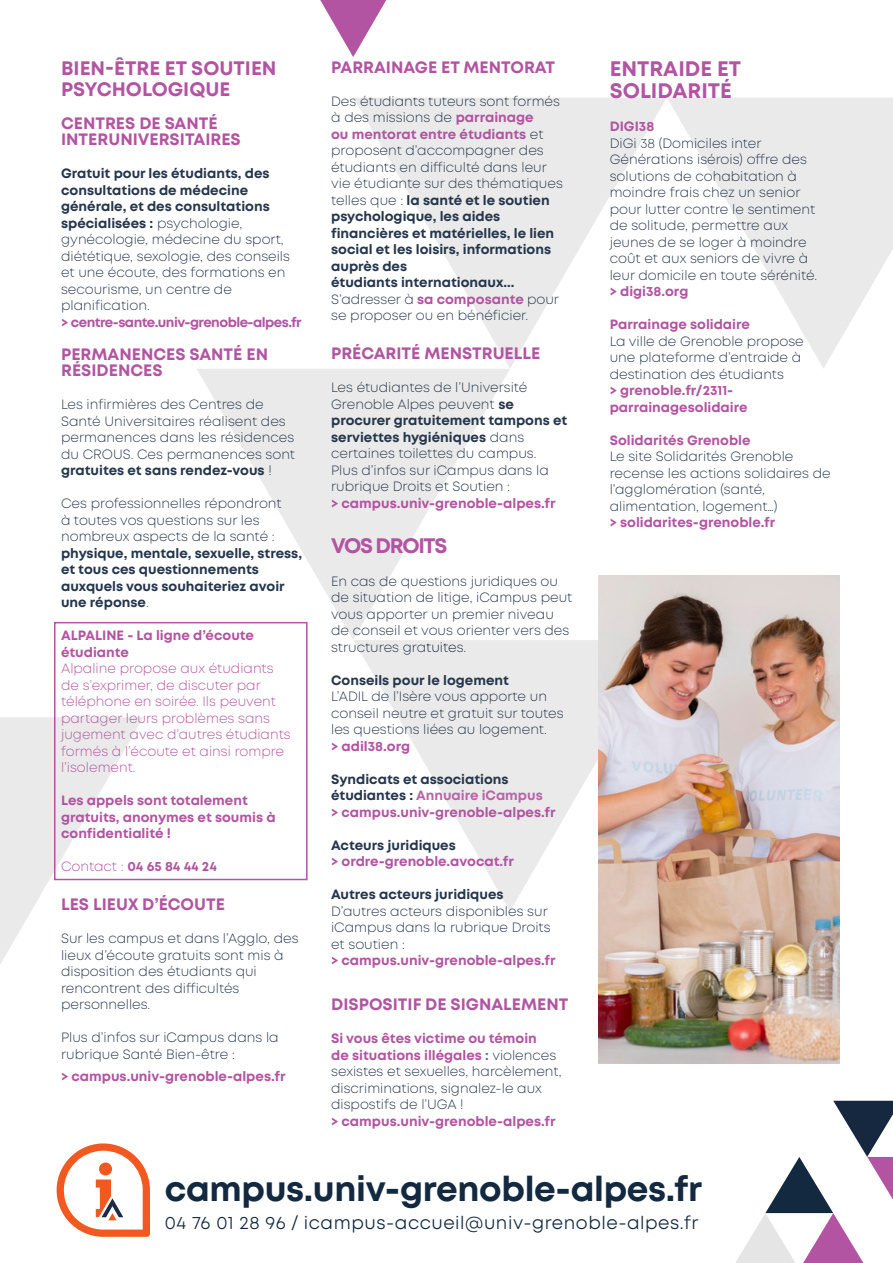
<style>
.page{position:relative;width:893px;height:1263px;background:#fff}
.page>*{position:absolute;margin:0;border:0;box-sizing:border-box;transform-origin:0 0}
._1-Intro{font:700 34.5px "Mont";letter-spacing:-.01em;color:#132940}
.t1{font:700 21px/22.5px "Mont";color:#b254a1}
.t2{font:700 21px "Mont";letter-spacing:-.06em;color:#b254a1}
.t3{font:700 19.5px/21px "Mont";color:#b254a1}
._1-Intro-2{font:18px "Mont";letter-spacing:.03em;color:#132940}
.t4{font:700 16.5px/16.5px "Mont";color:#b254a1}
.t5{font:300 13.5px/16.5px "Mont";color:#25364c}
.t6{font:700 13.5px/16.5px "Mont";color:#25364c}
.t7{font:700 13.5px/16.5px "Mont";color:#b254a1}
.t8{font:300 13.5px/16.5px "Mont";color:#b254a1}
.t9{font:700 13.5px "Mont";letter-spacing:-.04em;color:#b254a1}
.t10{font:700 13.5px "Mont";color:#b965a8}
.s1{font-weight:300}
.s2{font-weight:700}
.s3{font-weight:700;color:#b254a1}
.s4{color:#132940}
.s5{color:#25364c}
.s6{font-weight:700;color:#656ab1}
</style>
<div class="page">
<svg style="left:354px;top:98px;width:312px;height:270px;fill:#ececec"></svg>
<svg style="left:735px;top:1101px;width:158px;height:162px"></svg>
<svg style="left:0;top:717px;width:143px;height:247px"></svg>
<svg style="left:320px;top:0;width:66px;height:57px"></svg>
<svg style="left:197px;top:369px;width:313px;height:271px;fill:#ebeceb"></svg>
<svg style="left:667px;top:98px;width:226px;height:270px;fill:#eaeaea"></svg>
<svg style="left:354px;top:640px;width:244px;height:270px;fill:#eaeaea"></svg>
<svg style="left:56px;top:1143px;width:94px;height:94px"></svg>
<div style="left:54px;top:622px;width:254px;height:258px;border:2px solid #b254a1"></div>
<img style="left:598px;top:575px;width:241px;height:488px">
<p class="t3" style="left:61px;top:58px;width:217px">BIEN-ÊTRE ET SOUTIEN<br>PSYCHOLOGIQUE</p>
<p class="t4" style="left:61px;top:115px;width:158px">CENTRES DE SANTÉ</p>
<p class="t4" style="left:61px;top:131px;width:181px">INTERUNIVERSITAIRES</p>
<p class="t6" style="left:61px;top:165px;width:210px">Gratuit pour les étudiants, des</p>
<p class="t6" style="left:61px;top:182px;width:189px">consultations de médecine</p>
<p class="t6" style="left:61px;top:198px;width:210px">générale, et des consultations</p>
<p class="t6" style="left:61px;top:215px;width:183px">spécialisées : <span class="s1">psychologie,</span></p>
<p class="t5" style="left:61px;top:231px;width:224px">gynécologie, médecine du sport,</p>
<p class="t5" style="left:61px;top:248px;width:230px">diététique, sexologie, des conseils</p>
<p class="t5" style="left:61px;top:264px;width:226px">et une écoute, des formations en</p>
<p class="t5" style="left:61px;top:281px;width:172px">secourisme, un centre de</p>
<p class="t5" style="left:61px;top:297px;width:90px">planification.</p>
<p class="t9" style="left:61px;top:313px;width:242px">&gt; centre-sante.univ-grenoble-alpes.fr</p>
<p class="t4" style="left:61px;top:346px;width:208px">PERMANENCES SANTÉ EN<br>RÉSIDENCES</p>
<p class="t5" style="left:61px;top:396px;width:235px">Les infirmières des Centres de<br>Santé Universitaires réalisent des permanences dans les résidences du CROUS. Ces permanences sont <span class="s2">gratuites et sans rendez-vous</span> !</p>
<p class="t6" style="left:61px;top:495px;width:242px"><span class="s1">Ces professionnelles répondront<br>à toutes vos questions sur les nombreux aspects de la santé : </span>physique, mentale, sexuelle, stress, et tous ces questionnements auxquels vous souhaiteriez avoir une réponse<span class="s1">.</span></p>
<p class="t7" style="left:61px;top:627px;width:194px">ALPALINE - La ligne d’écoute</p>
<p class="t7" style="left:61px;top:644px;width:69px">étudiante</p>
<p class="t8" style="left:61px;top:660px;width:216px">Alpaline propose aux étudiants de s’exprimer, de discuter par téléphone en soirée. Ils peuvent partager leurs problèmes sans</p>
<p class="t8" style="left:61px;top:726px;width:231px">jugement avec d’autres étudiants</p>
<p class="t8" style="left:61px;top:743px;width:225px">formés à l’écoute et ainsi rompre l’isolement.</p>
<p class="t7" style="left:61px;top:792px;width:188px">Les appels sont totalement</p>
<p class="t7" style="left:61px;top:809px;width:216px">gratuits, anonymes et soumis à</p>
<p class="t7" style="left:61px;top:825px;width:111px">confidentialité !</p>
<p class="t7" style="left:61px;top:858px;width:157px"><span class="s1">Contact :</span> 04 65 84 44 24</p>
<p class="t4" style="left:61px;top:896px;width:165px">LES LIEUX D’ÉCOUTE</p>
<p class="t5" style="left:61px;top:930px;width:239px">Sur les campus et dans l’Agglo, des</p>
<p class="t5" style="left:61px;top:947px;width:224px">lieux d’écoute gratuits sont mis à</p>
<p class="t5" style="left:61px;top:963px;width:197px">disposition des étudiants qui</p>
<p class="t5" style="left:61px;top:980px;width:180px">rencontrent des difficultés</p>
<p class="t5" style="left:61px;top:996px;width:91px">personnelles.</p>
<p class="t5" style="left:61px;top:1029px;width:219px">Plus d’infos sur iCampus dans la</p>
<p class="t5" style="left:61px;top:1046px;width:175px">rubrique Santé Bien-être :</p>
<p class="t7" style="left:61px;top:1068px;width:226px">&gt; campus.univ-grenoble-alpes.fr</p>
<p class="t4" style="left:331px;top:59px;width:226px">PARRAINAGE ET MENTORAT</p>
<p class="t5" style="left:331px;top:93px;width:233px">Des étudiants tuteurs sont formés à des missions de <span class="s3">parrainage<br>ou mentorat entre étudiants</span> et proposent d’accompagner des étudiants en difficulté dans leur vie étudiante sur des thématiques telles que : <span class="s2">la santé et le soutien psychologique, les aides financières et matérielles, le lien social et les loisirs, informations auprès des</span></p>
<p class="t6" style="left:331px;top:274px;width:185px">étudiants internationaux...</p>
<p class="t5" style="left:331px;top:291px;width:229px">S’adresser à <span class="s3">sa composante</span> pour se proposer ou en bénéficier.</p>
<p class="t4" style="left:331px;top:345px;width:211px">PRÉCARITÉ MENSTRUELLE</p>
<p class="t5" style="left:331px;top:379px;width:198px">Les étudiantes de l’Université</p>
<p class="t5" style="left:331px;top:396px;width:184px">Grenoble Alpes peuvent <span class="s2">se</span></p>
<p class="t6" style="left:331px;top:412px;width:238px">procurer gratuitement tampons et</p>
<p class="t6" style="left:331px;top:429px;width:195px">serviettes hygiéniques <span class="s1">dans</span></p>
<p class="t5" style="left:331px;top:445px;width:207px">certaines toilettes du campus.</p>
<p class="t5" style="left:331px;top:462px;width:219px">Plus d’infos sur iCampus dans la</p>
<p class="t5" style="left:331px;top:478px;width:180px">rubrique Droits et Soutien :</p>
<p class="t7" style="left:331px;top:495px;width:226px">&gt; campus.univ-grenoble-alpes.fr</p>
<p class="t2" style="left:331px;top:532px;width:118px">VOS DROITS</p>
<p class="t5" style="left:331px;top:573px;width:228px">En cas de questions juridiques ou</p>
<p class="t5" style="left:331px;top:589px;width:243px">de situation de litige, iCampus peut</p>
<p class="t5" style="left:331px;top:606px;width:224px">vous apporter un premier niveau</p>
<p class="t5" style="left:331px;top:622px;width:240px">de conseil et vous orienter vers des</p>
<p class="t5" style="left:331px;top:639px;width:137px">structures gra<span class="s4">tuite</span>s.</p>
<p class="t6" style="left:331px;top:672px;width:179px">Conseils pour le logement</p>
<p class="t5" style="left:331px;top:688px;width:234px">L’ADIL de l’Isère vous apporte un conseil neutre et gratuit sur toutes les questions liées au logement.</p>
<p class="t7" style="left:331px;top:738px;width:80px">&gt; adil38.org</p>
<p class="t6" style="left:331px;top:771px;width:179px">Syndicats et associations</p>
<p class="t10" style="left:331px;top:787px;width:213px"><span class="s5">étudiantes :</span> Annuaire iCampus</p>
<p class="t7" style="left:331px;top:804px;width:226px">&gt; campus.univ-grenoble-alpes.fr</p>
<p class="t6" style="left:331px;top:837px;width:126px">Acteurs juridiques</p>
<p class="t7" style="left:331px;top:853px;width:184px">&gt; ordre-grenoble.avocat.fr</p>
<p class="t6" style="left:331px;top:886px;width:174px">Autres acteurs juridiques</p>
<p class="t5" style="left:331px;top:903px;width:218px">D’autres acteurs disponibles sur</p>
<p class="t5" style="left:331px;top:919px;width:221px">iCampus dans la rubrique Droits</p>
<p class="t5" style="left:331px;top:936px;width:75px">et soutien :</p>
<p class="t7" style="left:331px;top:952px;width:226px">&gt; campus.univ-grenoble-alpes.fr</p>
<p class="t4" style="left:331px;top:996px;width:239px">DISPOSITIF DE SIGNALEMENT</p>
<p class="t5" style="left:331px;top:1030px;width:232px"><span class="s3">Si vous êtes victime ou témoin<br>de situations illégales</span> <span class="s6">:</span> violences sexistes et sexuelles, harcèlement, discriminations, signalez-le aux dispostifs de l’UGA !</p>
<p class="t7" style="left:331px;top:1113px;width:226px">&gt; campus.univ-grenoble-alpes.fr</p>
<p class="t1" style="left:610px;top:57px;width:133px">ENTRAIDE ET<br>SOLIDARITÉ</p>
<p class="t7" style="left:610px;top:118px;width:46px">DIGI38</p>
<p class="t5" style="left:610px;top:135px;width:209px">DiGi 38 (Domiciles inter<br>Générations isérois) offre des solutions de cohabitation à moindre frais chez un senior pour lutter contre le sentiment de solitude, permettre aux jeunes de se loger à moindre coût et aux seniors de vivre à leur domicile en toute sérénité.</p>
<p class="t7" style="left:610px;top:283px;width:80px">&gt; digi38.org</p>
<p class="t7" style="left:610px;top:316px;width:142px">Parrainage solidaire</p>
<p class="t5" style="left:610px;top:333px;width:196px">La ville de Grenoble propose une plateforme d’entraide à</p>
<p class="t5" style="left:610px;top:366px;width:176px">destination des étudiants</p>
<p class="t7" style="left:610px;top:382px;width:139px">&gt; grenoble.fr/2311- parrainagesolidaire</p>
<p class="t7" style="left:610px;top:432px;width:142px">Solidarités Grenoble</p>
<p class="t5" style="left:610px;top:449px;width:185px">Le site Solidarités Grenoble</p>
<p class="t5" style="left:610px;top:465px;width:222px">recense les actions solidaires de</p>
<p class="t5" style="left:610px;top:482px;width:157px">l’agglomération (santé,</p>
<p class="t5" style="left:610px;top:498px;width:169px">alimentation, logement…)</p>
<p class="t7" style="left:610px;top:514px;width:167px">&gt; solidarites-grenoble.fr</p>
<p class="_1-Intro" style="left:165px;top:1166px;width:539px">campus.univ-grenoble-alpes.fr</p>
<p class="_1-Intro-2" style="left:165px;top:1211px;width:535px">04 76 01 28 96 / icampus-accueil@univ-grenoble-alpes.fr</p>
</div>
